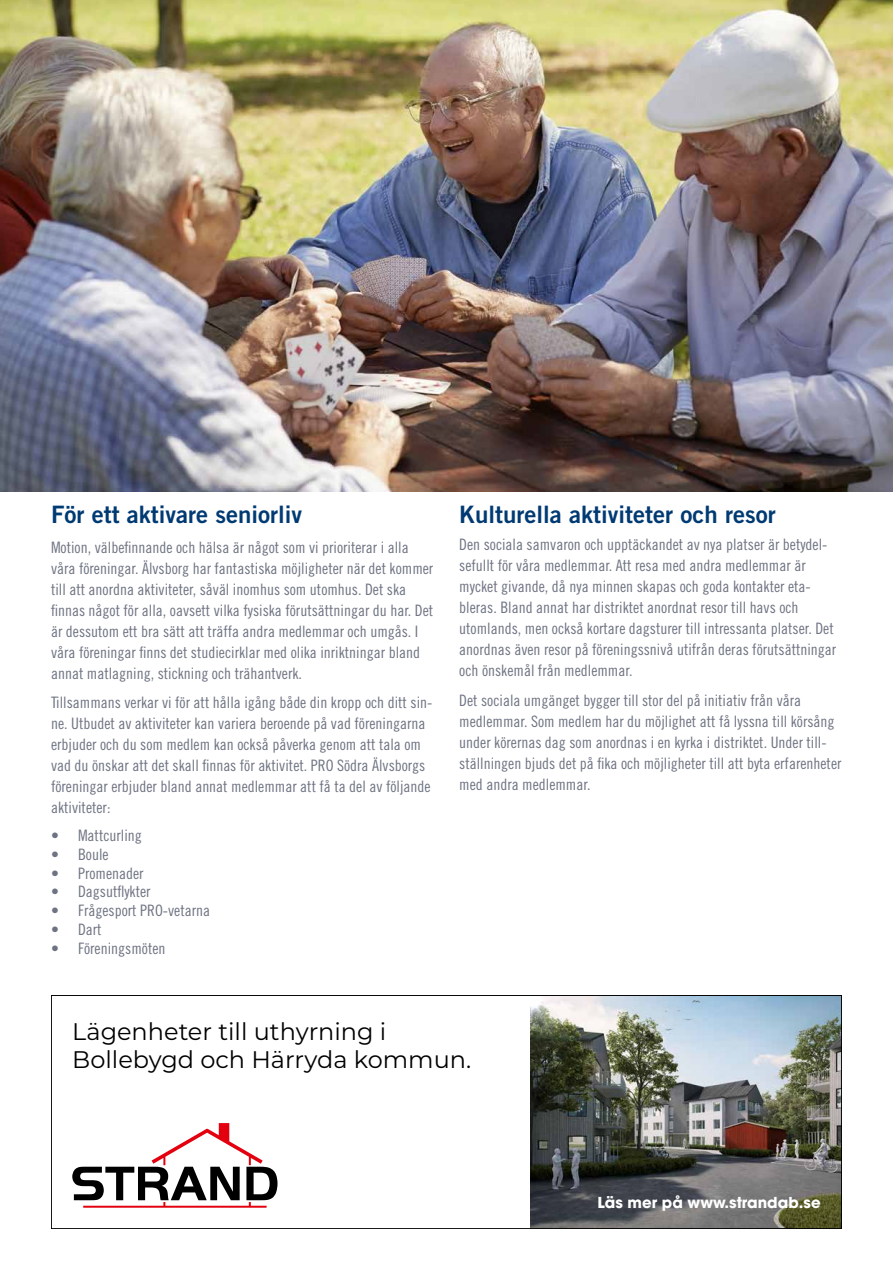
<style>
.page{position:relative;width:893px;height:1263px;background:#fff}
.page>*{position:absolute;margin:0;border:0;box-sizing:border-box;transform-origin:0 0}
.t1{font:24px "Trade Gothic LT Std Bd 2";color:#003a73}
.t2{font:24px/28.8px "Montserrat";color:#000}
.t3{font:15.75px/21px "Trade Gothic LT Std Cn 18";color:#6e7382}
.t4{font:700 15px "ITC Avant Garde Pro";color:#fff}
</style>
<div class="page">
<img style="left:530px;top:997px;width:310px;height:230px">
<svg style="left:72px;top:1123px;width:205px;height:85px"></svg>
<div style="left:51px;top:995px;width:791px;height:234px;border:1px solid #000"></div>
<img style="left:0;top:0;width:893px;height:491px">
<h1 class="t1" style="left:51px;top:500px;width:253px">För ett aktivare seniorliv</h1>
<p class="t3" style="left:51px;top:537px;width:384px">Motion, välbefinnande och hälsa är något som vi prioriterar i alla våra föreningar. Älvsborg har fantastiska möjligheter när det kommer till att anordna aktiviteter, såväl inomhus som utomhus. Det ska finnas något för alla, oavsett vilka fysiska förutsättningar du har. Det är dessutom ett bra sätt att träffa andra medlemmar och umgås. I våra föreningar finns det studiecirklar med olika inriktningar bland annat matlagning, stickning och trähantverk.</p>
<p class="t3" style="left:51px;top:692px;width:383px">Tillsammans verkar vi för att hålla igång både din kropp och ditt sin&shy;ne. Utbudet av aktiviteter kan variera beroende på vad föreningarna erbjuder och du som medlem kan också påverka genom att tala om vad du önskar att det skall finnas för aktivitet. PRO Södra Älvsborgs föreningar erbjuder bland annat medlemmar att få ta del av följande aktiviteter:</p>
<p class="t3" style="left:51px;top:824px;width:92px">• Mattcurling</p>
<p class="t3" style="left:51px;top:843px;width:59px">• Boule</p>
<p class="t3" style="left:51px;top:862px;width:94px">• Promenader</p>
<p class="t3" style="left:51px;top:881px;width:101px">• Dagsutflykter</p>
<p class="t3" style="left:51px;top:900px;width:161px">• Frågesport PRO-vetarna</p>
<p class="t3" style="left:51px;top:919px;width:52px">• Dart</p>
<p class="t3" style="left:51px;top:938px;width:116px">• Föreningsmöten</p>
<h1 class="t1" style="left:459px;top:500px;width:318px">Kulturella aktiviteter och resor</h1>
<p class="t3" style="left:459px;top:534px;width:378px">Den sociala samvaron och upptäckandet av nya platser är betydel&shy;sefullt för våra medlemmar. Att resa med andra medlemmar är mycket givande, då nya minnen skapas och goda kontakter eta&shy;bleras. Bland annat har distriktet anordnat resor till havs och utomlands, men också kortare dagsturer till intressanta platser. Det anordnas även resor på föreningssnivå utifrån deras förutsättningar och önskemål från medlemmar.</p>
<p class="t3" style="left:459px;top:690px;width:384px">Det sociala umgänget bygger till stor del på initiativ från våra medlemmar. Som medlem har du möjlighet att få lyssna till körsång under körernas dag som anordnas i en kyrka i distriktet. Under till&shy;ställningen bjuds det på fika och möjligheter till att byta erfarenheter med andra medlemmar.</p>
<h1 class="t2" style="left:72px;top:1016px;width:400px">Lägenheter till uthyrning i<br>Bollebygd och Härryda kommun.</h1>
<p class="t4" style="left:598px;top:1192px;width:225px">Läs mer på www.strandab.se</p>
</div>
